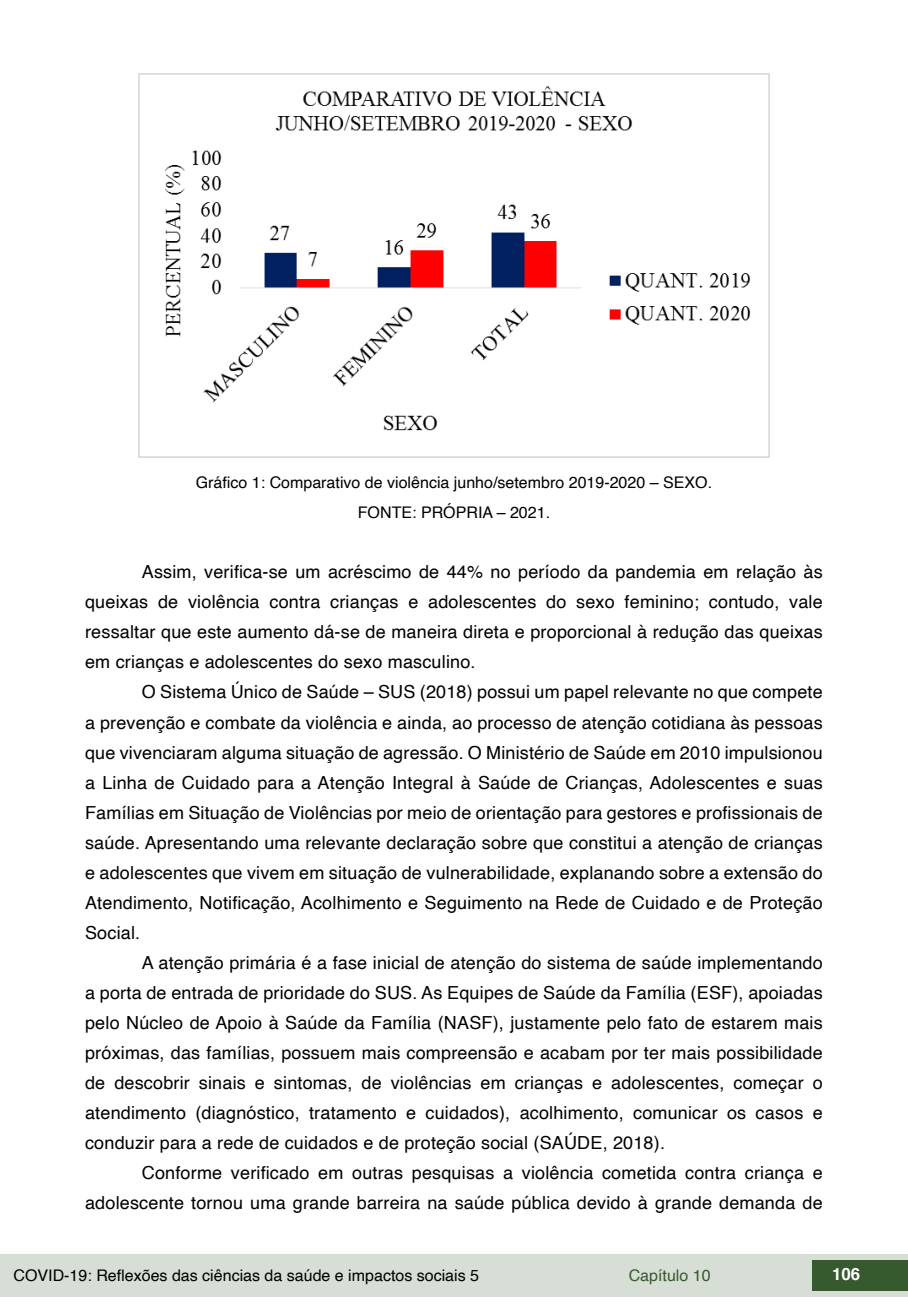
<style>
.page{position:relative;width:908px;height:1304px;background:#fff}
.page>*{position:absolute;margin:0;border:0;box-sizing:border-box;transform-origin:0 0}
.t1{font:18px/30px "Helvetica";letter-spacing:.01em;color:#000;text-align:justify}
.t2{font:700 16.8px "Helvetica";color:#fff}
.t3{font:16px/30.6px "Helvetica";color:#000;text-align:center}
.t4{font:16px "Helvetica";color:#36592e}
</style>
<div class="page">
<div style="left:0;top:1254px;width:906px;height:43px;background:#d7ded5"></div>
<div style="left:812px;top:1261px;width:95px;height:30px;background:#36592e"></div>
<img style="left:138px;top:74px;width:631px;height:383px">
<p class="t3" style="left:196px;top:467px;width:517px">Gráfico 1: Comparativo de violência junho/setembro 2019-2020 – SEXO.<br>FONTE: PRÓPRIA – 2021.</p>
<p class="t1" style="left:85px;top:558px;width:738px;text-indent:57px">Assim, verifica-se um acréscimo de 44% no período da pandemia em relação às queixas de violência contra crianças e adolescentes do sexo feminino; contudo, vale ressaltar que este aumento dá-se de maneira direta e proporcional à redução das queixas em crianças e adolescentes do sexo masculino.</p>
<p class="t1" style="left:85px;top:678px;width:738px;text-indent:57px">O Sistema Único de Saúde – SUS (2018) possui um papel relevante no que compete a prevenção e combate da violência e ainda, ao processo de atenção cotidiana às pessoas que vivenciaram alguma situação de agressão. O Ministério de Saúde em 2010 impulsionou a Linha de Cuidado para a Atenção Integral à Saúde de Crianças, Adolescentes e suas Famílias em Situação de Violências por meio de orientação para gestores e profissionais de saúde. Apresentando uma relevante declaração sobre que constitui a atenção de crianças e adolescentes que vivem em situação de vulnerabilidade, explanando sobre a extensão do Atendimento, Notificação, Acolhimento e Seguimento na Rede de Cuidado e de Proteção Social.</p>
<p class="t1" style="left:85px;top:948px;width:738px;text-indent:57px">A atenção primária é a fase inicial de atenção do sistema de saúde implementando a porta de entrada de prioridade do SUS. As Equipes de Saúde da Família (ESF), apoiadas pelo Núcleo de Apoio à Saúde da Família (NASF), justamente pelo fato de estarem mais próximas, das famílias, possuem mais compreensão e acabam por ter mais possibilidade de descobrir sinais e sintomas, de violências em crianças e adolescentes, começar o atendimento (diagnóstico, tratamento e cuidados), acolhimento, comunicar os casos e conduzir para a rede de cuidados e de proteção social (SAÚDE, 2018).</p>
<p class="t1" style="left:85px;top:1158px;width:738px;text-align:right">Conforme verificado em outras pesquisas a violência cometida contra criança e adolescente tornou uma grande barreira na saúde pública devido à grande demanda de</p>
<p class="t3" style="left:14px;top:1260px;width:467px">COVID-19: Reflexões das ciências da saúde e impactos sociais 5</p>
<p class="t4" style="left:628px;top:1263px;width:83px">Capítulo 10</p>
<p class="t2" style="left:831px;top:1261px;width:30px">106</p>
</div>
